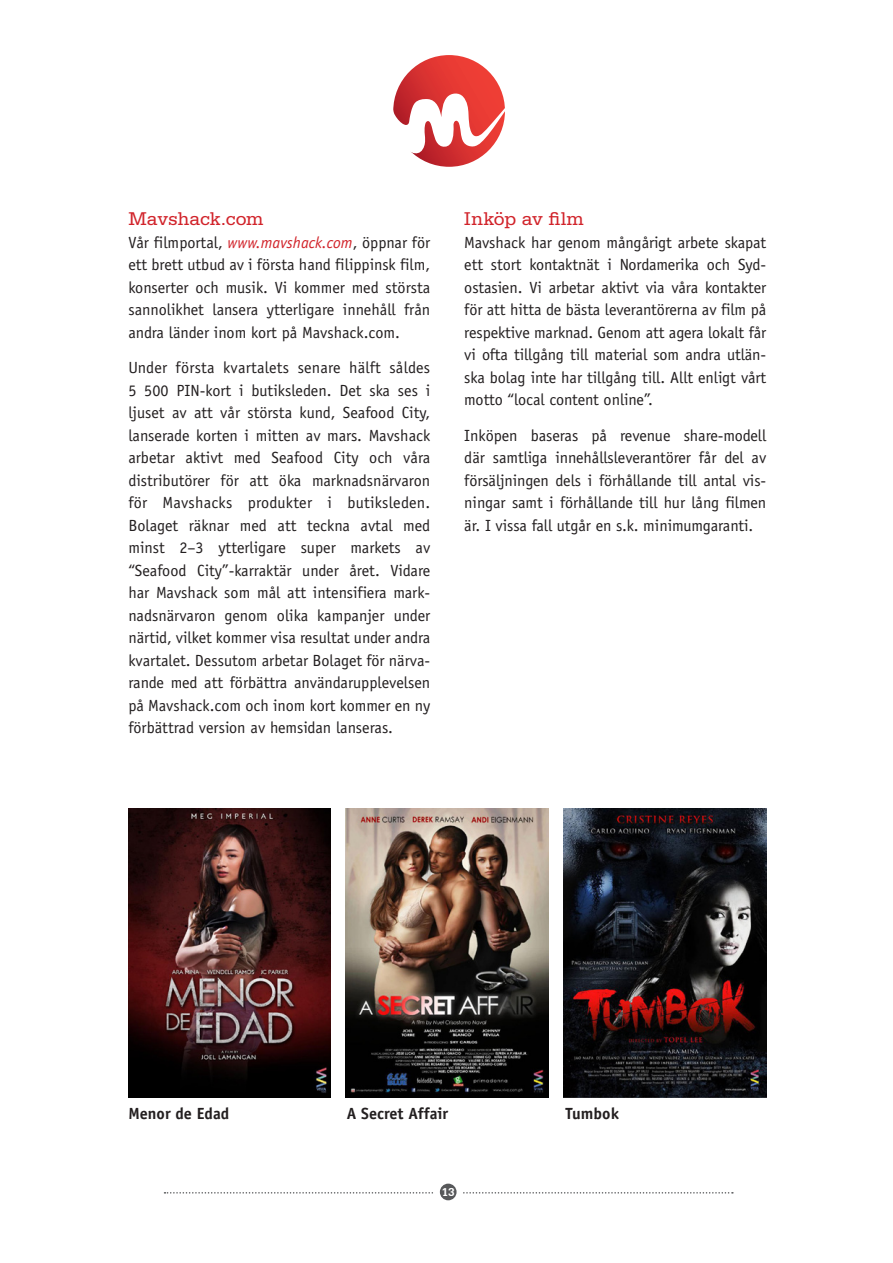
<style>
.page{position:relative;width:893px;height:1263px;background:#fff}
.page>*{position:absolute;margin:0;border:0;box-sizing:border-box;transform-origin:0 0}
.t1{font:19.5px "Serifa Std";letter-spacing:-.005em;color:#d1232a}
.t2{font:16.2px/22.5px "Officina Sans";letter-spacing:-.005em;color:#231f20;text-align:justify}
.t3{font:700 16.2px "Officina Sans";color:#231f20}
.t4{font:700 12px "Serifa BT";color:#fff}
.s1{font-style:italic;color:#d1232a}
</style>
<div class="page">
<svg style="left:164px;top:1192px;width:569px;height:1px"></svg>
<div style="left:434px;top:1179px;width:29px;height:29px;background:#fff;border-radius:50%"></div>
<div style="left:440px;top:1183px;width:17px;height:17px;background:#57585a;border-radius:50%"></div>
<svg style="left:393px;top:55px;width:112px;height:112px;background:#df3835"></svg>
<svg style="left:393px;top:88px;width:112px;height:69px"></svg>
<img style="left:128px;top:808px;width:203px;height:289px">
<img style="left:564px;top:808px;width:202px;height:289px">
<img style="left:346px;top:808px;width:202px;height:289px">
<p class="t1" style="left:128px;top:208px;width:137px">Mavshack.com</p>
<p class="t2" style="left:128px;top:231px;width:303px">Vår filmportal, <span class="s1">www.mavshack.com</span>, öppnar för ett brett utbud av i första hand filippinsk film, konserter och musik. Vi kommer med största sannolikhet lansera ytterligare innehåll från andra länder inom kort på Mavshack.com.</p>
<p class="t2" style="left:128px;top:356px;width:303px">Under första kvartalets senare hälft såldes 5 500 PIN-kort i butiksleden. Det ska ses i ljuset av att vår största kund, Seafood City, lanserade korten i mitten av mars. Mavshack arbetar aktivt med Seafood City och våra distributörer för att öka marknadsnärvaron för Mavshacks produkter i butiksleden.<br>Bolaget räknar med att teckna avtal med minst 2–3 ytterligare super markets av “Seafood City”-karraktär under året. Vidare har Mavshack som mål att intensifiera mark&shy;nadsnärvaron genom olika kampanjer under närtid, vilket kommer visa resultat under andra kvartalet. Dessutom arbetar Bolaget för närva&shy;rande med att förbättra användarupplevelsen på Mavshack.com och inom kort kommer en ny förbättrad version av hemsidan lanseras.</p>
<p class="t1" style="left:464px;top:208px;width:121px">Inköp av film</p>
<p class="t2" style="left:464px;top:231px;width:303px">Mavshack har genom mångårigt arbete skapat ett stort kontaktnät i Nordamerika och Syd&shy;ostasien. Vi arbetar aktivt via våra kontakter för att hitta de bästa leverantörerna av film på respektive marknad. Genom att agera lokalt får vi ofta tillgång till material som andra utlän&shy;ska bolag inte har tillgång till. Allt enligt vårt motto “local content online”.</p>
<p class="t2" style="left:464px;top:424px;width:303px">Inköpen baseras på revenue share-modell där samtliga innehållsleverantörer får del av försäljningen dels i förhållande till antal vis&shy;ningar samt i förhållande till hur lång filmen är. I vissa fall utgår en s.k. minimumgaranti.</p>
<p class="t3" style="left:128px;top:1103px;width:102px">Menor de Edad</p>
<p class="t3" style="left:347px;top:1103px;width:103px">A Secret Affair</p>
<p class="t3" style="left:565px;top:1103px;width:55px">Tumbok</p>
<p class="t4" style="left:442px;top:1184px;width:14px">13</p>
</div>
